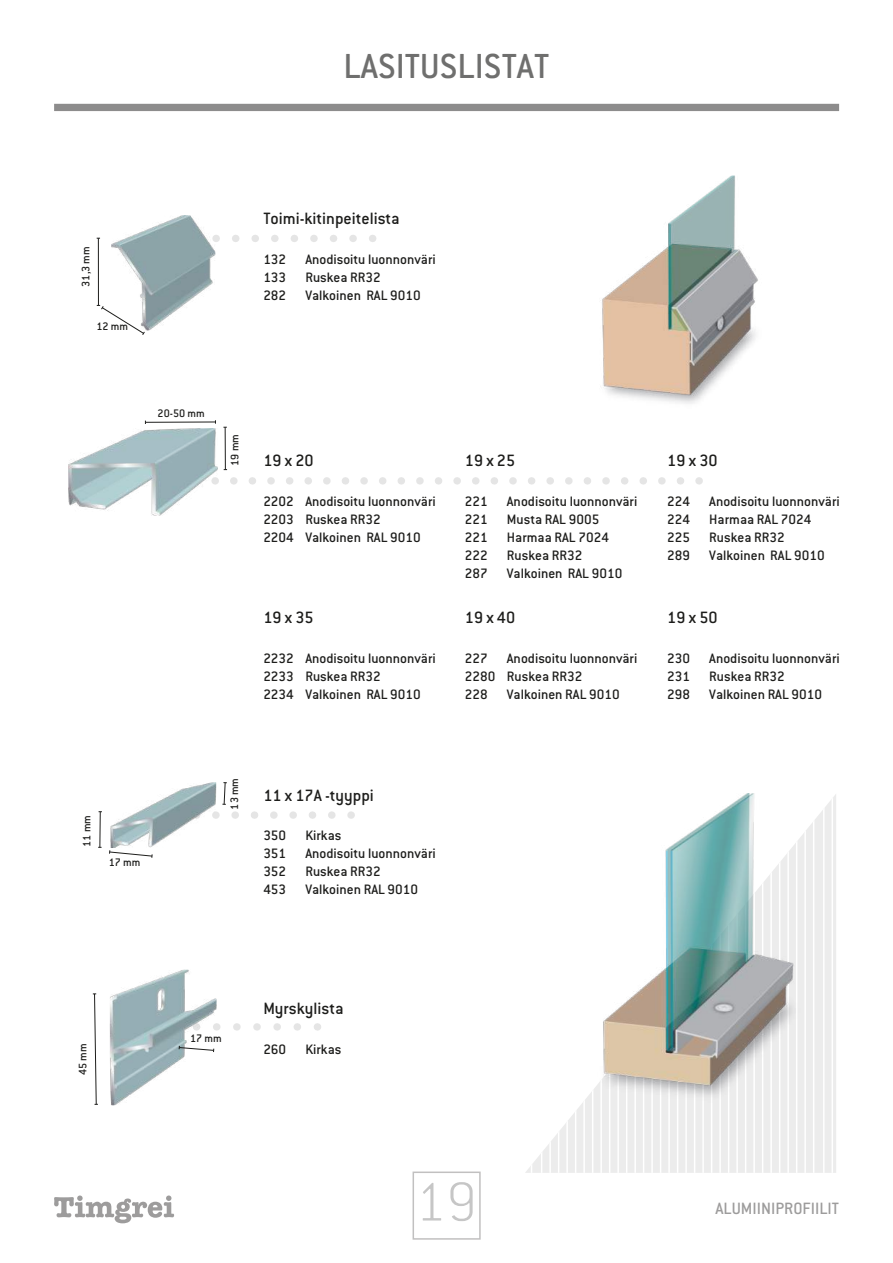
<style>
.page{position:relative;width:893px;height:1263px;background:#fff}
.page>*{position:absolute;margin:0;border:0;box-sizing:border-box;transform-origin:0 0}
.t1{font:200 60px "Conduit ITC";color:#c6c6c6}
.t2{font:500 38.25px "Conduit ITC";color:#6f6f6e}
.t3{font:500 18px "Conduit ITC";color:#1d1d1b}
.t4{font:500 18px "Conduit ITC";color:#9d9c9c}
.t5{font:500 15px/18px "Conduit ITC";color:#1d1d1b}
.t6{font:500 12px "Conduit ITC";color:#1d1d1b}
</style>
<div class="page">
<div style="left:54px;top:104px;width:785px;height:7px;background:#8d8c8c"></div>
<svg style="left:54px;top:1195px;width:120px;height:28px"></svg>
<div style="left:413px;top:1171px;width:68px;height:69px;border:2px solid #c1c0c0"></div>
<svg style="left:525px;top:793px;width:311px;height:380px;fill:#ececec"></svg>
<svg style="left:651px;top:793px;width:11px;height:380px"></svg>
<svg style="left:668px;top:793px;width:11px;height:380px"></svg>
<svg style="left:685px;top:793px;width:11px;height:380px"></svg>
<svg style="left:702px;top:793px;width:11px;height:380px"></svg>
<svg style="left:719px;top:793px;width:11px;height:380px"></svg>
<svg style="left:736px;top:793px;width:11px;height:380px"></svg>
<svg style="left:753px;top:793px;width:11px;height:380px"></svg>
<svg style="left:770px;top:793px;width:11px;height:380px"></svg>
<svg style="left:787px;top:793px;width:11px;height:380px"></svg>
<svg style="left:804px;top:793px;width:11px;height:380px"></svg>
<svg style="left:822px;top:793px;width:3px;height:380px"></svg>
<svg style="left:831px;top:793px;width:3px;height:380px"></svg>
<svg style="left:530px;top:793px;width:3px;height:380px"></svg>
<svg style="left:540px;top:793px;width:3px;height:380px"></svg>
<svg style="left:549px;top:793px;width:11px;height:380px"></svg>
<svg style="left:566px;top:793px;width:11px;height:380px"></svg>
<svg style="left:583px;top:793px;width:11px;height:380px"></svg>
<svg style="left:600px;top:793px;width:11px;height:380px"></svg>
<svg style="left:617px;top:793px;width:11px;height:380px"></svg>
<svg style="left:634px;top:793px;width:11px;height:380px"></svg>
<svg style="left:215px;top:235px;width:162px;height:7px"></svg>
<svg style="left:217px;top:1023px;width:104px;height:8px"></svg>
<img style="left:129px;top:215px;width:86px;height:115px">
<img style="left:68px;top:430px;width:127px;height:86px">
<img style="left:110px;top:787px;width:79px;height:61px">
<img style="left:110px;top:969px;width:107px;height:136px">
<img style="left:597px;top:794px;width:204px;height:309px">
<img style="left:602px;top:175px;width:156px;height:229px">
<svg style="left:145px;top:420px;width:558px;height:68px"></svg>
<svg style="left:96px;top:237px;width:49px;height:98px"></svg>
<svg style="left:109px;top:850px;width:44px;height:8px"></svg>
<svg style="left:189px;top:782px;width:166px;height:40px"></svg>
<svg style="left:98px;top:811px;width:4px;height:37px"></svg>
<svg style="left:178px;top:1045px;width:37px;height:8px"></svg>
<svg style="left:92px;top:993px;width:6px;height:112px"></svg>
<h2 class="t2" style="left:343px;top:49px;width:207px">LASITUSLISTAT</h2>
<p class="t6" style="left:80px;top:287px;width:42px;rotate:-90deg">31,3 mm</p>
<p class="t6" style="left:96px;top:321px;width:33px">12 mm</p>
<p class="t3" style="left:263px;top:210px;width:138px">Toimi-kitinpeitelista</p>
<p class="t5" style="left:263px;top:251px;width:24px">132</p>
<p class="t5" style="left:305px;top:251px;width:132px">Anodisoitu luonnonväri</p>
<p class="t5" style="left:263px;top:269px;width:24px">133</p>
<p class="t5" style="left:305px;top:269px;width:77px">Ruskea RR32</p>
<p class="t5" style="left:263px;top:287px;width:24px">282</p>
<p class="t5" style="left:305px;top:287px;width:117px">Valkoinen RAL 9010</p>
<p class="t6" style="left:158px;top:408px;width:49px">20-50 mm</p>
<p class="t6" style="left:229px;top:466px;width:33px;rotate:-90deg">19 mm</p>
<p class="t3" style="left:263px;top:453px;width:52px">19x20</p>
<p class="t5" style="left:263px;top:493px;width:174px">2202 Anodisoitu luonnonväri<br>2203 Ruskea RR32<br>2204 Valkoinen RAL 9010</p>
<p class="t3" style="left:263px;top:609px;width:52px">19x35</p>
<p class="t5" style="left:263px;top:650px;width:174px">2232 Anodisoitu luonnonväri<br>2233 Ruskea RR32<br>2234 Valkoinen RAL 9010</p>
<p class="t3" style="left:465px;top:453px;width:52px">19x25</p>
<p class="t5" style="left:465px;top:493px;width:24px">221</p>
<p class="t5" style="left:507px;top:493px;width:132px">Anodisoitu luonnonväri</p>
<p class="t5" style="left:465px;top:511px;width:24px">221</p>
<p class="t5" style="left:507px;top:511px;width:94px">Musta RAL 9005</p>
<p class="t5" style="left:465px;top:529px;width:24px">221</p>
<p class="t5" style="left:507px;top:529px;width:104px">Harmaa RAL 7024</p>
<p class="t5" style="left:465px;top:547px;width:24px">222</p>
<p class="t5" style="left:507px;top:547px;width:77px">Ruskea RR32</p>
<p class="t5" style="left:465px;top:565px;width:24px">287</p>
<p class="t5" style="left:507px;top:565px;width:117px">Valkoinen RAL 9010</p>
<p class="t3" style="left:465px;top:609px;width:52px">19x40</p>
<p class="t5" style="left:465px;top:650px;width:24px">227</p>
<p class="t5" style="left:465px;top:650px;width:174px;text-indent:42px">Anodisoitu luonnonväri<br>2280 Ruskea RR32<br>228</p>
<p class="t5" style="left:507px;top:686px;width:114px">Valkoinen RAL 9010</p>
<p class="t3" style="left:667px;top:453px;width:52px">19x30</p>
<p class="t5" style="left:667px;top:493px;width:24px">224</p>
<p class="t5" style="left:709px;top:493px;width:132px">Anodisoitu luonnonväri</p>
<p class="t5" style="left:667px;top:511px;width:24px">224</p>
<p class="t5" style="left:709px;top:511px;width:104px">Harmaa RAL 7024</p>
<p class="t5" style="left:667px;top:529px;width:24px">225</p>
<p class="t5" style="left:709px;top:529px;width:77px">Ruskea RR32</p>
<p class="t5" style="left:667px;top:547px;width:24px">289</p>
<p class="t5" style="left:709px;top:547px;width:117px">Valkoinen RAL 9010</p>
<p class="t3" style="left:667px;top:609px;width:52px">19x50</p>
<p class="t5" style="left:667px;top:650px;width:24px">230</p>
<p class="t5" style="left:709px;top:650px;width:132px">Anodisoitu luonnonväri</p>
<p class="t5" style="left:667px;top:668px;width:24px">231</p>
<p class="t5" style="left:709px;top:668px;width:77px">Ruskea RR32</p>
<p class="t5" style="left:667px;top:686px;width:24px">298</p>
<p class="t5" style="left:709px;top:686px;width:114px">Valkoinen RAL 9010</p>
<p class="t6" style="left:82px;top:847px;width:33px;rotate:-90deg">11 mm</p>
<p class="t6" style="left:109px;top:857px;width:33px">17 mm</p>
<p class="t6" style="left:229px;top:809px;width:33px;rotate:-90deg">13 mm</p>
<p class="t3" style="left:263px;top:787px;width:112px">11 x 17A -tyyppi</p>
<p class="t5" style="left:263px;top:827px;width:24px">350</p>
<p class="t5" style="left:305px;top:827px;width:38px">Kirkas</p>
<p class="t5" style="left:263px;top:845px;width:24px">351</p>
<p class="t5" style="left:305px;top:845px;width:132px">Anodisoitu luonnonväri</p>
<p class="t5" style="left:263px;top:863px;width:24px">352</p>
<p class="t5" style="left:305px;top:863px;width:77px">Ruskea RR32</p>
<p class="t5" style="left:263px;top:881px;width:24px">453</p>
<p class="t5" style="left:305px;top:881px;width:114px">Valkoinen RAL 9010</p>
<p class="t6" style="left:78px;top:1075px;width:33px;rotate:-90deg">45 mm</p>
<p class="t6" style="left:190px;top:1033px;width:33px">17 mm</p>
<p class="t3" style="left:263px;top:1000px;width:82px">Myrskylista</p>
<p class="t5" style="left:263px;top:1041px;width:24px">260</p>
<p class="t5" style="left:305px;top:1041px;width:38px">Kirkas</p>
<h1 class="t1" style="left:416px;top:1175px;width:63px">19</h1>
<p class="t4" style="left:715px;top:1200px;width:125px">ALUMIINIPROFIILIT</p>
</div>
